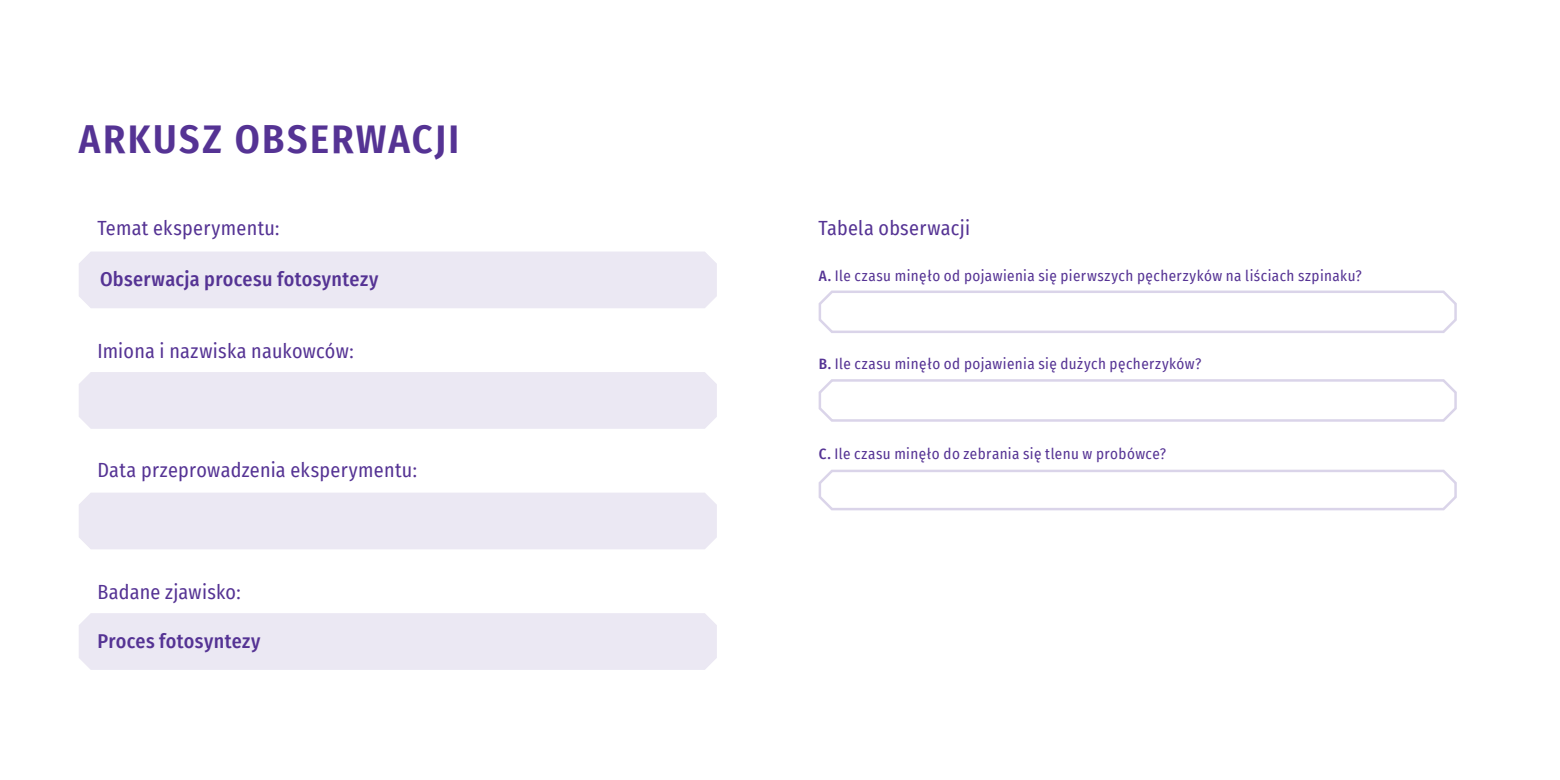
<style>
.page{position:relative;width:1560px;height:780px;background:#fff}
.page>*{position:absolute;margin:0;border:0;box-sizing:border-box;transform-origin:0 0}
.t1{font:600 40px "Fira Sans Condensed";letter-spacing:.06em;color:#553394}
.t2{font:20px "Fira Sans Condensed";letter-spacing:.015em;color:#553394}
.t3{font:500 20px "Fira Sans Condensed";letter-spacing:.015em;color:#553394}
.t4{font:15px "Fira Sans Condensed";letter-spacing:.03em;color:#553394}
.s1{font-weight:500}
</style>
<div class="page">
<div style="left:79px;top:251px;width:637px;height:57px;background:#ebe8f3"></div>
<div style="left:79px;top:372px;width:637px;height:57px;background:#ebe8f3"></div>
<div style="left:79px;top:493px;width:637px;height:56px;background:#ebe8f3"></div>
<div style="left:79px;top:613px;width:637px;height:56px;background:#ebe8f3"></div>
<svg style="left:818px;top:290px;width:639px;height:43px"></svg>
<svg style="left:818px;top:379px;width:639px;height:43px"></svg>
<svg style="left:818px;top:469px;width:639px;height:42px"></svg>
<h1 class="t1" style="left:79px;top:106px;width:382px">ARKUSZ OBSERWACJI</h1>
<h2 class="t2" style="left:97px;top:213px;width:183px">Temat eksperymentu:</h2>
<h2 class="t3" style="left:100px;top:263px;width:280px">Obserwacja procesu fotosyntezy</h2>
<h2 class="t2" style="left:97px;top:336px;width:258px">Imiona i nazwiska naukowców:</h2>
<h2 class="t2" style="left:97px;top:455px;width:321px">Data przeprowadzenia eksperymentu:</h2>
<h2 class="t2" style="left:97px;top:577px;width:145px">Badane zjawisko:</h2>
<h2 class="t3" style="left:97px;top:624px;width:164px">Proces fotosyntezy</h2>
<h2 class="t2" style="left:818px;top:213px;width:153px">Tabela obserwacji</h2>
<p class="t4" style="left:818px;top:264px;width:544px"><span class="s1">A.</span> Ile czasu minęło od pojawienia się pierwszych pęcherzyków na liściach szpinaku?</p>
<p class="t4" style="left:818px;top:352px;width:384px"><span class="s1">B.</span> Ile czasu minęło od pojawienia się dużych pęcherzyków?</p>
<p class="t4" style="left:818px;top:442px;width:349px"><span class="s1">C.</span> Ile czasu minęło do zebrania się tlenu w probówce?</p>
</div>
